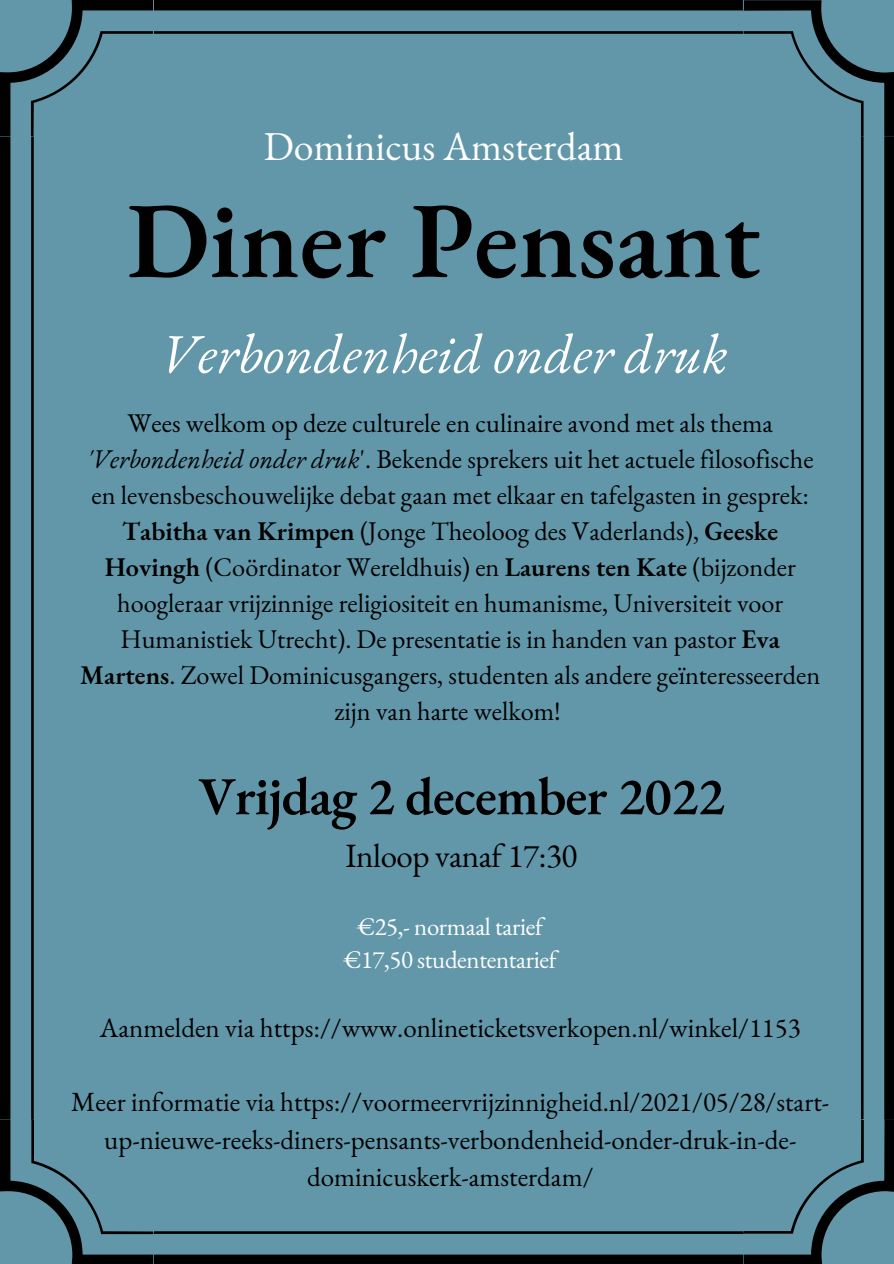
<style>
.page{position:relative;width:894px;height:1264px;background:#fff}
.page>*{position:absolute;margin:0;border:0;box-sizing:border-box;transform-origin:0 0}
.t1{font:600 108.3px "EB Garamond";color:#000}
.t2{font:italic 55.8px "EB Garamond";color:#fff}
.t3{font:600 53.4px "EB Garamond";letter-spacing:-.015em;color:#000}
.t4{font:39.9px "EB Garamond";color:#fff}
.t5{font:33px "EB Garamond";letter-spacing:-.015em;color:#000}
.t6{font:27px/37.2px "EB Garamond";color:#000;text-align:center}
.t7{font:26.25px/36px "EB Garamond";color:#000;text-align:center}
.t8{font:24.9px/33.8px "EB Garamond";letter-spacing:-.015em;color:#fff;text-align:center}
.s1{font-style:italic}
.s2{font-weight:600}
</style>
<div class="page">
<div style="left:0;top:0;width:893px;height:1263px;background:#6297a9"></div>
<h3 class="t4" style="left:264px;top:120px;width:361px">Dominicus Amsterdam</h3>
<h1 class="t1" style="left:127px;top:168px;width:634px">Diner Pensant</h1>
<h2 class="t2" style="left:160px;top:316px;width:569px">Verbondenheid onder druk</h2>
<p class="t7" style="left:80px;top:404px;width:741px">Wees welkom op deze culturele en culinaire avond met als thema <span class="s1">'Verbondenheid onder druk</span>'. Bekende sprekers uit het actuele filosofische en levensbeschouwelijke debat gaan met elkaar en tafelgasten in gesprek:<br><span class="s2">Tabitha van Krimpen</span> (Jonge Theoloog des Vaderlands), <span class="s2">Geeske Hovingh</span> (Coördinator Wereldhuis) en <span class="s2">Laurens ten Kate</span> (bijzonder hoogleraar vrijzinnige religiositeit en humanisme, Universiteit voor Humanistiek Utrecht). De presentatie is in handen van pastor <span class="s2">Eva Martens</span>. Zowel Dominicusgangers, studenten als andere geïnteresseerden zijn van harte welkom!</p>
<h3 class="t3" style="left:198px;top:760px;width:527px">Vrijdag 2 december 2022</h3>
<p class="t5" style="left:345px;top:833px;width:233px">Inloop vanaf 17:30</p>
<p class="t8" style="left:344px;top:908px;width:214px">€25,- normaal tarief €17,50 studententarief</p>
<p class="t6" style="left:100px;top:1008px;width:702px">Aanmelden via https://www.onlineticketsverkopen.nl/winkel/1153</p>
<p class="t6" style="left:71px;top:1083px;width:759px">Meer informatie via https://voormeervrijzinnigheid.nl/2021/05/28/start&shy;up-nieuwe-reeks-diners-pensants-verbondenheid-onder-druk-in-de&shy;dominicuskerk-amsterdam/</p>
</div>
